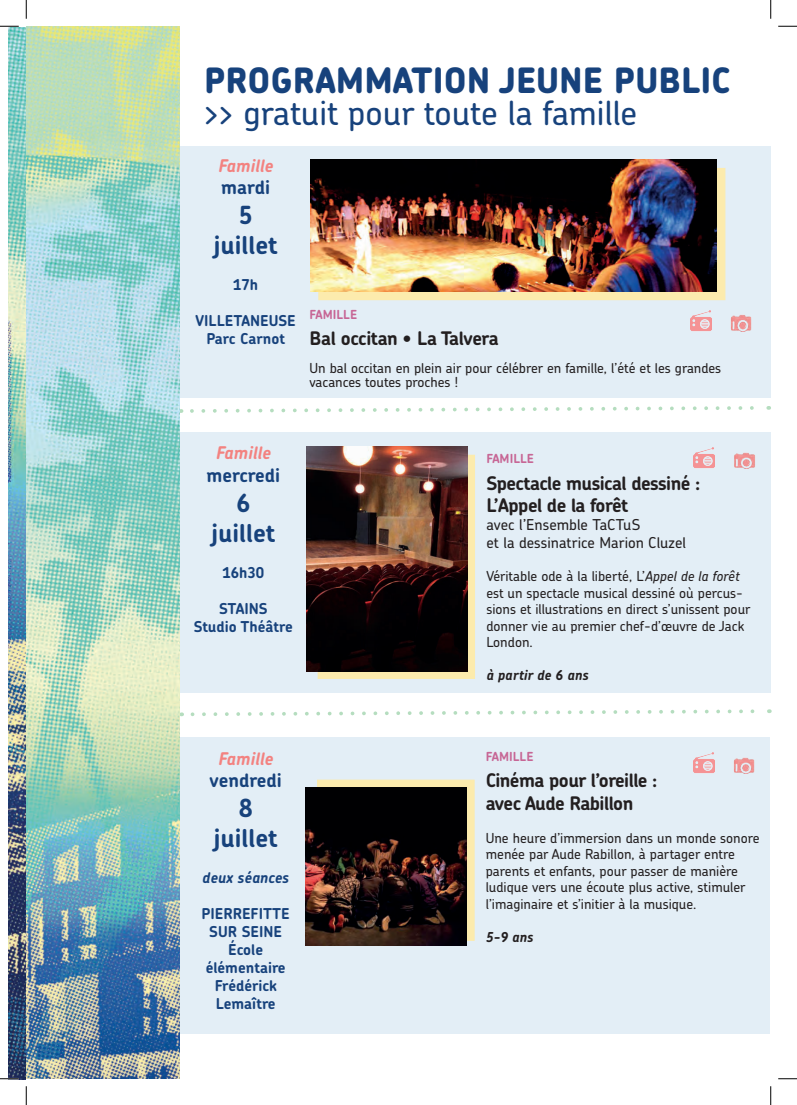
<style>
.page{position:relative;width:797px;height:1105px;background:#fff}
.page>*{position:absolute;margin:0;border:0;box-sizing:border-box;transform-origin:0 0}
.t1{font:800 35px "Chevin";color:#17427c}
.t2{font:500 33.75px "Chevin";color:#17427c}
.t3{font:700 25px/30px "Chevin";color:#17427c;text-align:center}
.t4{font:700 18.75px/22.5px "Chevin";letter-spacing:-.03em;color:#231f20}
.t5{font:700 18.75px "Chevin";color:#17427c}
.t6{font:italic 700 17.5px "Chevin";letter-spacing:-.005em;color:#f38280}
.t7{font:700 15px/18px "Chevin";color:#17427c;text-align:center}
.t8{font:500 15px/18px "Chevin";color:#231f20}
.t9{font:italic 700 15px "Chevin";color:#17427c}
.t10{font:500 13.75px/16.5px "Chevin";color:#231f20}
.t11{font:italic 700 13.75px "Chevin";color:#231f20}
.t12{font:700 12.5px "Chevin";color:#c76695}
.s1{font-style:italic}
</style>
<div class="page">
<img style="left:9px;top:26px;width:170px;height:1054px">
<div style="left:179px;top:737px;width:591px;height:297px;background:#e3eef6"></div>
<div style="left:179px;top:432px;width:591px;height:261px;background:#e3eef6"></div>
<div style="left:179px;top:146px;width:591px;height:251px;background:#e3eef6"></div>
<div style="left:318px;top:168px;width:407px;height:132px;background:#fcebad"></div>
<img style="left:310px;top:160px;width:406px;height:132px">
<div style="left:317px;top:780px;width:157px;height:161px;background:#fcebad"></div>
<svg style="left:318px;top:455px;width:157px;height:224px;background:#e0cf99"></svg>
<img style="left:306px;top:787px;width:161px;height:158px">
<img style="left:306px;top:446px;width:161px;height:225px">
<svg style="left:190px;top:406px;width:579px;height:7px"></svg>
<svg style="left:190px;top:709px;width:579px;height:7px"></svg>
<img style="left:730px;top:315px;width:22px;height:16px">
<img style="left:690px;top:310px;width:21px;height:21px">
<img style="left:733px;top:757px;width:22px;height:17px">
<img style="left:734px;top:452px;width:21px;height:17px">
<img style="left:693px;top:753px;width:21px;height:20px">
<img style="left:693px;top:448px;width:21px;height:20px">
<svg style="left:0;top:25px;width:19px;height:2px"></svg>
<svg style="left:778px;top:25px;width:19px;height:2px"></svg>
<svg style="left:0;top:1078px;width:19px;height:1px"></svg>
<svg style="left:778px;top:1078px;width:19px;height:1px"></svg>
<svg style="left:25px;top:0;width:2px;height:19px"></svg>
<svg style="left:25px;top:1086px;width:2px;height:19px"></svg>
<svg style="left:770px;top:0;width:1px;height:19px"></svg>
<svg style="left:770px;top:1086px;width:1px;height:19px"></svg>
<h1 class="t1" style="left:204px;top:58px;width:527px">PROGRAMMATION JEUNE PUBLIC</h1>
<h2 class="t2" style="left:204px;top:91px;width:434px">&gt;&gt; gratuit pour toute la famille</h2>
<p class="t6" style="left:218px;top:154px;width:56px">Famille</p>
<h3 class="t5" style="left:221px;top:175px;width:50px">mardi</h3>
<h3 class="t3" style="left:214px;top:200px;width:65px">5 juillet</h3>
<p class="t7" style="left:233px;top:276px;width:27px">17h</p>
<p class="t7" style="left:196px;top:312px;width:102px">VILLETANEUSE<br>Parc Carnot</p>
<p class="t12" style="left:309px;top:306px;width:49px">FAMILLE</p>
<h3 class="t4" style="left:309px;top:327px;width:191px">Bal occitan • La Talvera</h3>
<p class="t10" style="left:309px;top:361px;width:413px;line-height:13.8px">Un bal occitan en plein air pour célébrer en famille, l’été et les grandes vacances toutes proches !</p>
<p class="t6" style="left:216px;top:442px;width:56px">Famille</p>
<h3 class="t5" style="left:206px;top:463px;width:75px">mercredi</h3>
<h3 class="t3" style="left:212px;top:487px;width:65px">6 juillet</h3>
<p class="t7" style="left:222px;top:563px;width:43px">16h30</p>
<p class="t7" style="left:194px;top:599px;width:101px">STAINS<br>Studio Théâtre</p>
<p class="t6" style="left:218px;top:747px;width:56px">Famille</p>
<h3 class="t5" style="left:209px;top:768px;width:74px">vendredi</h3>
<h3 class="t3" style="left:214px;top:793px;width:65px">8 juillet</h3>
<p class="t9" style="left:202px;top:868px;width:88px">deux séances</p>
<p class="t7" style="left:201px;top:904px;width:90px">PIERREFITTE<br>SUR SEINE<br>École élémentaire<br>Frédérick<br>Lemaître</p>
<p class="t12" style="left:486px;top:451px;width:49px">FAMILLE</p>
<h3 class="t4" style="left:486px;top:471px;width:215px">Spectacle musical dessiné :<br>L’Appel de la forêt</h3>
<p class="t8" style="left:486px;top:515px;width:201px">avec l’Ensemble TaCTuS<br>et la dessinatrice Marion Cluzel</p>
<p class="t10" style="left:486px;top:568px;width:266px">Véritable ode à la liberté, L’<span class="s1">Appel de la forêt </span>est un spectacle musical dessiné où percus&shy;sions et illustrations en direct s’unissent pour donner vie au premier chef-d’œuvre de Jack London.</p>
<p class="t11" style="left:486px;top:666px;width:104px">à partir de 6 ans</p>
<p class="t12" style="left:486px;top:748px;width:49px">FAMILLE</p>
<h3 class="t4" style="left:486px;top:769px;width:173px">Cinéma pour l’oreille : avec Aude Rabillon</h3>
<p class="t10" style="left:486px;top:829px;width:275px">Une heure d’immersion dans un monde sonore menée par Aude Rabillon, à partager entre parents et enfants, pour passer de manière ludique vers une écoute plus active, stimuler l’imaginaire et s’initier à la musique.</p>
<p class="t11" style="left:486px;top:928px;width:49px">5-9 ans</p>
</div>
